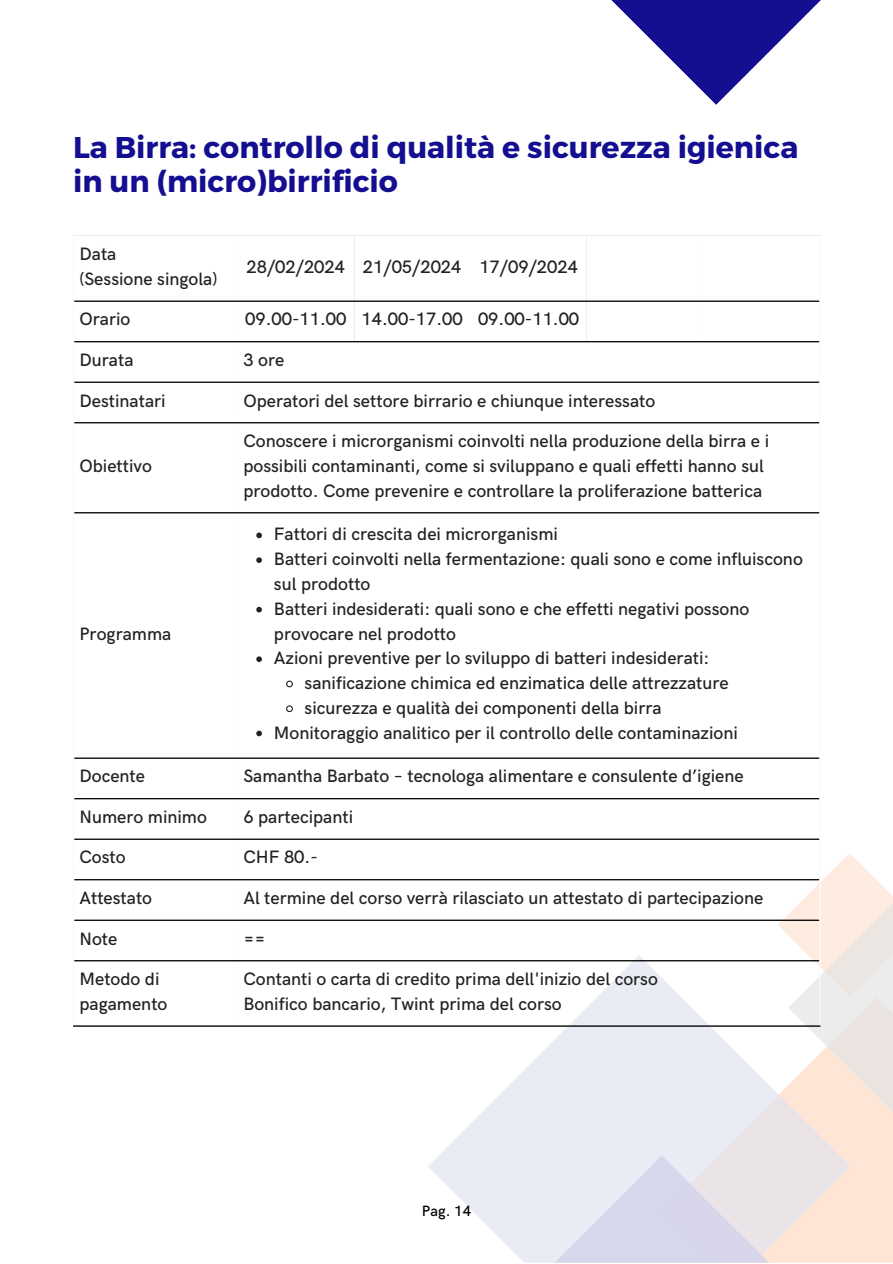
<style>
.page{position:relative;width:893px;height:1264px;background:#fff}
.page>*{position:absolute;margin:0;border:0;box-sizing:border-box;transform-origin:0 0}
.t1{font:700 30px/33.8px "Montserrat";color:#140e91}
.t2{font:500 18px/24.8px "HK Grotesk";color:#222}
.t3{font:500 15px "HK Grotesk";color:#000}
</style>
<div class="page">
<div style="left:850px;top:1149px;width:42px;height:113px;background:#ffe5d5"></div>
<svg style="left:777px;top:853px;width:115px;height:296px"></svg>
<svg style="left:428px;top:954px;width:422px;height:308px"></svg>
<svg style="left:554px;top:1155px;width:214px;height:107px;background:#e0dfed"></svg>
<svg style="left:256px;top:532px;width:6px;height:6px"></svg>
<svg style="left:256px;top:557px;width:6px;height:6px"></svg>
<svg style="left:256px;top:607px;width:6px;height:5px"></svg>
<svg style="left:256px;top:656px;width:6px;height:6px"></svg>
<svg style="left:286px;top:680px;width:7px;height:8px"></svg>
<svg style="left:286px;top:705px;width:7px;height:8px"></svg>
<svg style="left:256px;top:730px;width:6px;height:6px"></svg>
<hr style="left:819px;top:236px;width:1px;height:789px;background:#fff">
<hr style="left:74px;top:300px;width:745px;height:2px;background:#000">
<hr style="left:74px;top:341px;width:745px;height:1px;background:#000">
<hr style="left:74px;top:381px;width:745px;height:2px;background:#000">
<hr style="left:74px;top:422px;width:745px;height:1px;background:#000">
<hr style="left:74px;top:512px;width:745px;height:1px;background:#000">
<hr style="left:74px;top:757px;width:745px;height:1px;background:#000">
<hr style="left:74px;top:798px;width:745px;height:1px;background:#000">
<hr style="left:74px;top:838px;width:745px;height:1px;background:#000">
<hr style="left:74px;top:879px;width:745px;height:1px;background:#000">
<hr style="left:74px;top:919px;width:745px;height:1px;background:#000">
<hr style="left:74px;top:960px;width:745px;height:1px;background:#000">
<hr style="left:73px;top:1025px;width:747px;height:1px;background:#000">
<svg style="left:611px;top:0;width:210px;height:105px"></svg>
<p class="t1" style="left:73px;top:129px;width:726px">La Birra: controllo di qualità e sicurezza igienica in un (micro)birrificio</p>
<h1 class="t2" style="left:79px;top:242px;width:38px">Data</h1>
<p class="t2" style="left:79px;top:267px;width:139px">(Sessione singola)</p>
<p class="t2" style="left:246px;top:255px;width:100px">28/02/2024</p>
<p class="t2" style="left:363px;top:255px;width:100px">21/05/2024</p>
<p class="t2" style="left:479px;top:255px;width:100px">17/09/2024</p>
<p class="t2" style="left:79px;top:308px;width:52px">Orario</p>
<p class="t2" style="left:245px;top:308px;width:103px">09.00-11.00</p>
<p class="t2" style="left:361px;top:308px;width:103px">14.00-17.00</p>
<p class="t2" style="left:478px;top:308px;width:103px">09.00-11.00</p>
<p class="t2" style="left:79px;top:348px;width:55px">Durata</p>
<p class="t2" style="left:243px;top:348px;width:42px">3 ore</p>
<p class="t2" style="left:79px;top:389px;width:88px">Destinatari</p>
<p class="t2" style="left:243px;top:389px;width:413px">Operatori del settore birrario e chiunque interessato</p>
<p class="t2" style="left:79px;top:454px;width:74px">Obiettivo</p>
<p class="t2" style="left:79px;top:621px;width:93px">Programma</p>
<p class="t2" style="left:243px;top:429px;width:527px">Conoscere i microrganismi coinvolti nella produzione della birra e i possibili contaminanti, come si sviluppano e quali effetti hanno sul prodotto. Come prevenire e controllare la proliferazione batterica</p>
<p class="t2" style="left:274px;top:522px;width:285px">Fattori di crescita dei microrganismi</p>
<p class="t2" style="left:274px;top:547px;width:530px">Batteri coinvolti nella fermentazione: quali sono e come influiscono sul prodotto</p>
<p class="t2" style="left:274px;top:597px;width:477px">Batteri indesiderati: quali sono e che effetti negativi possono provocare nel prodotto</p>
<p class="t2" style="left:274px;top:646px;width:437px">Azioni preventive per lo sviluppo di batteri indesiderati:</p>
<p class="t2" style="left:304px;top:671px;width:425px">sanificazione chimica ed enzimatica delle attrezzature</p>
<p class="t2" style="left:304px;top:696px;width:358px">sicurezza e qualità dei componenti della birra</p>
<p class="t2" style="left:274px;top:720px;width:465px">Monitoraggio analitico per il controllo delle contaminazioni</p>
<p class="t2" style="left:79px;top:764px;width:67px">Docente</p>
<p class="t2" style="left:243px;top:764px;width:502px">Samantha Barbato – tecnologa alimentare e consulente d’igiene</p>
<p class="t2" style="left:79px;top:805px;width:129px">Numero minimo</p>
<p class="t2" style="left:243px;top:805px;width:111px">6 partecipanti</p>
<p class="t2" style="left:79px;top:845px;width:48px">Costo</p>
<p class="t2" style="left:243px;top:845px;width:76px">CHF 80.-</p>
<p class="t2" style="left:79px;top:886px;width:74px">Attestato</p>
<p class="t2" style="left:243px;top:886px;width:521px">Al termine del corso verrà rilasciato un attestato di partecipazione</p>
<p class="t2" style="left:79px;top:926px;width:39px">Note</p>
<p class="t2" style="left:243px;top:926px;width:24px">==</p>
<p class="t2" style="left:79px;top:967px;width:89px">Metodo di pagamento</p>
<p class="t2" style="left:243px;top:967px;width:416px">Contanti o carta di credito prima dell'inizio del corso</p>
<p class="t2" style="left:243px;top:992px;width:320px">Bonifico bancario, Twint prima del corso</p>
<p class="t3" style="left:422px;top:1202px;width:51px">Pag. 14</p>
</div>
